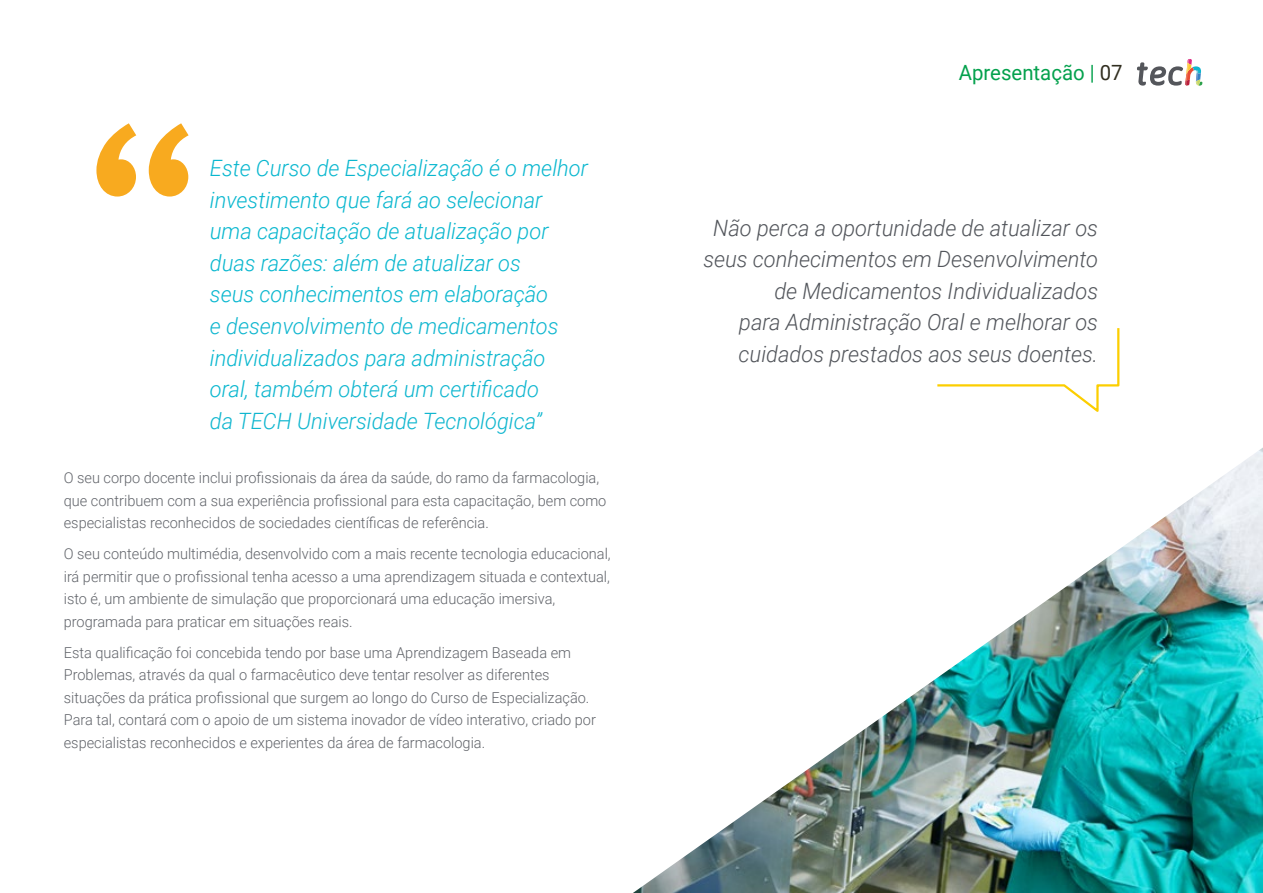
<style>
.page{position:relative;width:1263px;height:893px;background:#fff}
.page>*{position:absolute;margin:0;border:0;box-sizing:border-box;transform-origin:0 0}
.t1{font:italic 300 22.5px/31.5px "Roboto";color:#52555b;text-align:right}
.t2{font:italic 300 22.5px/31.5px "Roboto";color:#09b7cf}
.t3{font:italic 300 22.5px/31.5px "Roboto";color:#0fb6cf}
.t4{font:21px "Roboto";color:#04a14d}
.t5{font:300 15px/22.5px "Roboto";color:#61646a}
.s1{color:#09b7cf}
.s2{color:#312e20}
</style>
<div class="page">
<svg style="left:96px;top:123px;width:93px;height:74px"></svg>
<svg style="left:937px;top:328px;width:183px;height:84px"></svg>
<img style="left:633px;top:447px;width:630px;height:446px">
<svg style="left:1137px;top:59px;width:65px;height:27px"></svg>
<h1 class="t2" style="left:210px;top:152px;width:380px">Este Curso de Especialização é o melhor investimento que fará ao selecionar uma capacitação de atualização por duas razões: além de atualizar os<br>seus conhecimentos em elaboração</h1>
<h1 class="t3" style="left:210px;top:309px;width:350px">e desenvolvimento de medicamentos</h1>
<h1 class="t3" style="left:210px;top:341px;width:337px"><span class="s1">individualizados para administração oral</span>, também obterá um certificado da TECH Universidade Tecnológica”</h1>
<p class="t5" style="left:64px;top:466px;width:544px">O seu corpo docente inclui profissionais da área da saúde, do ramo da farmacologia, que contribuem com a sua experiência profissional para esta capacitação, bem como especialistas reconhecidos de sociedades científicas de referência.</p>
<p class="t5" style="left:64px;top:542px;width:548px">O seu conteúdo multimédia, desenvolvido com a mais recente tecnologia educacional, irá permitir que o profissional tenha acesso a uma aprendizagem situada e contextual, isto é, um ambiente de simulação que proporcionará uma educação imersiva, programada para praticar em situações reais.</p>
<p class="t5" style="left:64px;top:641px;width:534px">Esta qualificação foi concebida tendo por base uma Aprendizagem Baseada em Problemas, através da qual o farmacêutico deve tentar resolver as diferentes situações da prática profissional que surgem ao longo do Curso de Especialização.<br>Para tal, contará com o apoio de um sistema inovador de vídeo interativo, criado por especialistas reconhecidos e experientes da área de farmacologia.</p>
<h2 class="t4" style="left:959px;top:57px;width:165px">Apresentação | <span class="s2">07</span></h2>
<h1 class="t1" style="left:703px;top:211px;width:396px">Não perca a oportunidade de atualizar os seus conhecimentos em Desenvolvimento de Medicamentos Individualizados<br>para Administração Oral e melhorar os cuidados prestados aos seus doentes.</h1>
</div>
